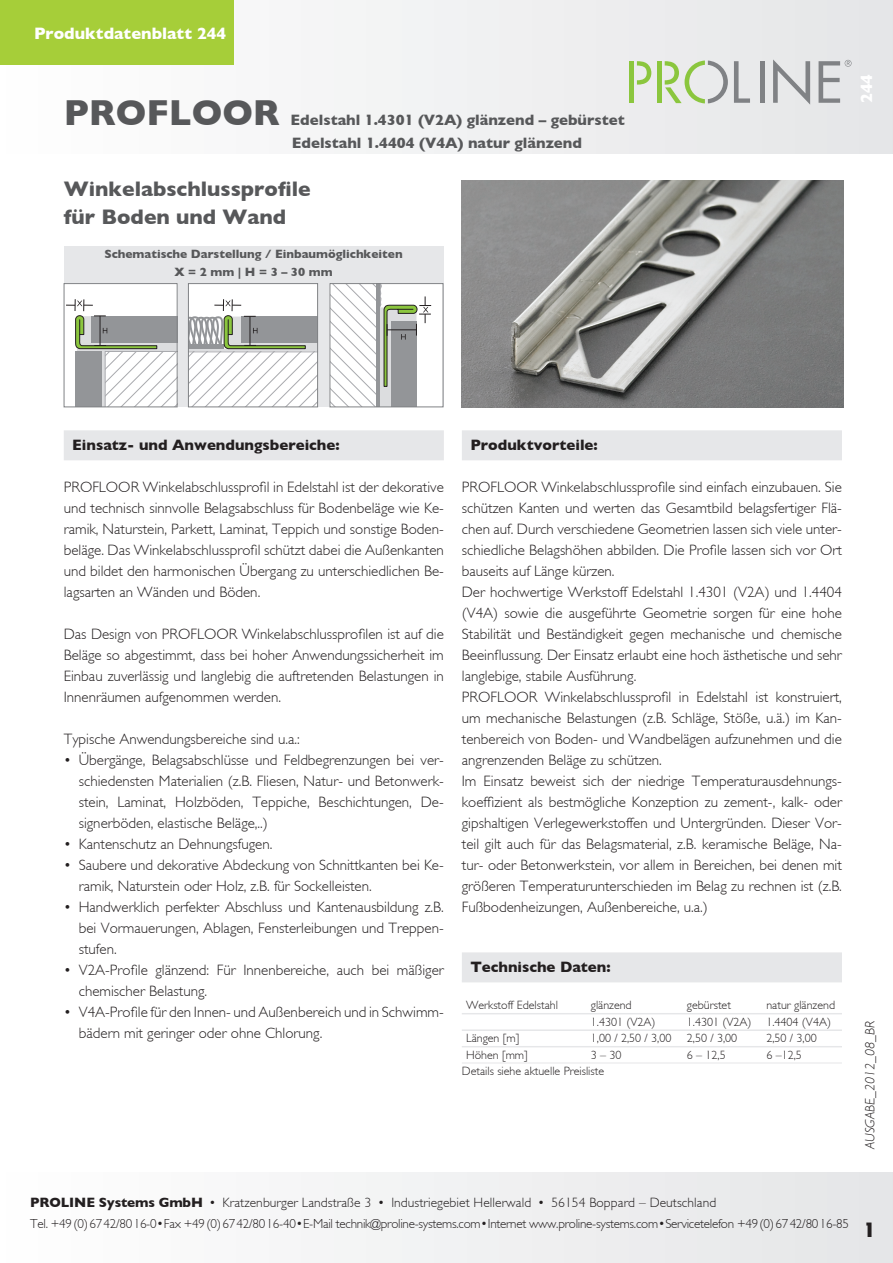
<style>
.page{position:relative;width:893px;height:1263px;background:#fff}
.page>*{position:absolute;margin:0;border:0;box-sizing:border-box;transform-origin:0 0}
.t1{font:700 36px "Gill Sans";color:#57585a}
.t2{font:700 21px/28.5px "Gill Sans";color:#57585a}
.t3{font:700 16.5px "Gill Sans";color:#fff}
.t4{font:300 15px/21px "Gill Sans";color:#231f20;text-align:justify}
.t5{font:700 15px/22.5px "Gill Sans";color:#57585a}
.t6{font:700 15px "Gill Sans";color:#231f20}
.t7{font:300 13.5px "Gill Sans";letter-spacing:.005em;color:#231f20}
.t8{font:italic 300 13.5px "Gill Sans";color:#231f20}
.t9{font:300 13.05px "Gill Sans";letter-spacing:-.02em;color:#231f20}
.t10{font:300 12px "Gill Sans";color:#231f20}
.t11{font:700 12px/18px "Gill Sans";color:#57585a;text-align:center}
.s1{font-weight:700}
.s2{font-weight:400}
.s3{font-weight:400;font-size:13.5px}
.s4{font-weight:700;font-size:21px}
</style>
<div class="page">
<div style="left:64px;top:430px;width:380px;height:30px;background:#e6e7e9"></div>
<div style="left:462px;top:430px;width:380px;height:30px;background:#e6e7e9"></div>
<div style="left:462px;top:952px;width:380px;height:30px;background:#e6e7e9"></div>
<hr style="left:462px;top:1013px;width:380px;height:1px;background:#e6e7e9">
<hr style="left:462px;top:1029px;width:380px;height:1px;background:#e6e7e9">
<hr style="left:462px;top:1030px;width:380px;height:1px;background:#e6e7e9">
<hr style="left:462px;top:1046px;width:380px;height:1px;background:#e6e7e9">
<hr style="left:462px;top:1062px;width:380px;height:1px;background:#e6e7e9">
<img style="left:461px;top:180px;width:382px;height:227px">
<div style="left:64px;top:247px;width:379px;height:160px;background:#e6e7e9"></div>
<div style="left:64px;top:284px;width:113px;height:123px;background:#fff"></div>
<svg style="left:66px;top:299px;width:109px;height:106px"></svg>
<div style="left:64px;top:283px;width:113px;height:124px;border:1px solid #808285"></div>
<div style="left:330px;top:284px;width:113px;height:123px;background:#fff"></div>
<svg style="left:332px;top:285px;width:99px;height:120px"></svg>
<div style="left:330px;top:283px;width:113px;height:124px;border:1px solid #808285"></div>
<div style="left:188px;top:284px;width:130px;height:123px;background:#fff"></div>
<svg style="left:190px;top:299px;width:126px;height:106px"></svg>
<div style="left:188px;top:283px;width:130px;height:124px;border:1px solid #808285"></div>
<div style="left:0;top:0;width:893px;height:153px;background:#f0f1f2"></div>
<div style="left:0;top:1172px;width:893px;height:91px;background:#f1f2f3"></div>
<svg style="left:637px;top:61px;width:14px;height:24px"></svg>
<div style="left:629px;top:61px;width:5px;height:42px;background:#8bc63e"></div>
<div style="left:657px;top:61px;width:5px;height:42px;background:#8bc63e"></div>
<svg style="left:665px;top:61px;width:63px;height:42px"></svg>
<svg style="left:734px;top:61px;width:16px;height:42px"></svg>
<div style="left:760px;top:61px;width:5px;height:42px;background:#808285"></div>
<svg style="left:773px;top:59px;width:37px;height:46px"></svg>
<svg style="left:818px;top:60px;width:33px;height:43px"></svg>
<div style="left:0;top:0;width:234px;height:64px;background:#a6ce39"></div>
<p class="t3" style="left:34px;top:24px;width:194px">Produktdatenblatt 244</p>
<h1 class="t1" style="left:64px;top:92px;width:218px">PROFLOOR</h1>
<p class="t5" style="left:291px;top:109px;width:336px">Edelstahl 1.4301 (V2A) glänzend – gebürstet<br>Edelstahl 1.4404 (V4A) natur glänzend</p>
<h2 class="t2" style="left:64px;top:174px;width:248px">Winkelabschlussprofile für Boden und Wand</h2>
<p class="t11" style="left:104px;top:245px;width:300px">Schematische Darstellung / Einbaumöglichkeiten<br>X = 2 mm | H = 3 – 30 mm</p>
<p class="t3" style="left:857px;top:103px;width:31px;rotate:-90deg">244</p>
<p class="t6" style="left:72px;top:436px;width:269px">Einsatz- und Anwendungsbereiche:</p>
<p class="t4" style="left:64px;top:476px;width:382px">PROFLOOR Winkelabschlussprofil in Edelstahl ist der dekorative und technisch sinnvolle Belagsabschluss für Bodenbeläge wie Ke&shy;ramik, Naturstein, Parkett, Laminat, Teppich und sonstige Boden&shy;beläge. Das Winkelabschlussprofil schützt dabei die Außenkanten und bildet den harmonischen Übergang zu unterschiedlichen Be&shy;lagsarten an Wänden und Böden.</p>
<p class="t4" style="left:64px;top:623px;width:382px">Das Design von PROFLOOR Winkelabschlussprofilen ist auf die Beläge so abgestimmt, dass bei hoher Anwendungssicherheit im Einbau zuverlässig und langlebig die auftretenden Belastungen in Innenräumen aufgenommen werden.</p>
<p class="t4" style="left:64px;top:728px;width:237px">Typische Anwendungsbereiche sind u.a.:</p>
<p class="t4" style="left:79px;top:749px;width:367px;text-indent:-15px">• Übergänge, Belagsabschlüsse und Feldbegrenzungen bei ver&shy;schiedensten Materialien (z.B. Fliesen, Natur- und Betonwerk&shy;stein, Laminat, Holzböden, Teppiche, Beschichtungen, De&shy;signerböden, elastische Beläge,..)</p>
<p class="t4" style="left:64px;top:833px;width:210px">• Kantenschutz an Dehnungsfugen.</p>
<p class="t4" style="left:79px;top:854px;width:367px;text-indent:-15px">• Saubere und dekorative Abdeckung von Schnittkanten bei Ke&shy;ramik, Naturstein oder Holz, z.B. für Sockelleisten.</p>
<p class="t4" style="left:79px;top:896px;width:367px;text-indent:-15px">• Handwerklich perfekter Abschluss und Kantenausbildung z.B. bei Vormauerungen, Ablagen, Fensterleibungen und Treppen&shy;stufen.</p>
<p class="t4" style="left:79px;top:959px;width:367px;text-indent:-15px">• V2A-Profile glänzend: Für Innenbereiche, auch bei mäßiger chemischer Belastung.</p>
<p class="t4" style="left:79px;top:1001px;width:367px;text-indent:-15px">• V4A-Profile für den Innen- und Außenbereich und in Schwimm&shy;bädern mit geringer oder ohne Chlorung.</p>
<p class="t6" style="left:470px;top:436px;width:129px">Produktvorteile:</p>
<p class="t4" style="left:462px;top:476px;width:382px;text-align:left">PROFLOOR Winkelabschlussprofile sind einfach einzubauen. Sie schützen Kanten und werten das Gesamtbild belagsfertiger Flä&shy;chen auf. Durch verschiedene Geometrien lassen sich viele unter&shy;schiedliche Belagshöhen abbilden. Die Profile lassen sich vor Ort bauseits auf Länge kürzen.<br>Der hochwertige Werkstoff Edelstahl 1.4301 (V2A) und 1.4404 (V4A) sowie die ausgeführte Geometrie sorgen für eine hohe Stabilität und Beständigkeit gegen mechanische und chemische Beeinflussung. Der Einsatz erlaubt eine hoch ästhetische und sehr langlebige, stabile Ausführung.<br>PROFLOOR Winkelabschlussprofil in Edelstahl ist konstruiert, um mechanische Belastungen (z.B. Schläge, Stöße, u.ä.) im Kan&shy;tenbereich von Boden- und Wandbelägen aufzunehmen und die angrenzenden Beläge zu schützen.<br>Im Einsatz beweist sich der niedrige Temperaturausdehnungs&shy;koeffizient als bestmögliche Konzeption zu zement-, kalk- oder gipshaltigen Verlegewerkstoffen und Untergründen. Dieser Vor&shy;teil gilt auch für das Belagsmaterial, z.B. keramische Beläge, Na&shy;tur- oder Betonwerkstein, vor allem in Bereichen, bei denen mit größeren Temperaturunterschieden im Belag zu rechnen ist (z.B.<br>Fußbodenheizungen, Außenbereiche, u.a.)</p>
<p class="t6" style="left:470px;top:958px;width:142px">Technische Daten:</p>
<p class="t10" style="left:466px;top:998px;width:93px">Werkstoff Edelstahl</p>
<p class="t10" style="left:591px;top:998px;width:42px">glänzend</p>
<p class="t10" style="left:687px;top:998px;width:46px">gebürstet</p>
<p class="t10" style="left:766px;top:998px;width:70px">natur glänzend</p>
<p class="t10" style="left:591px;top:1015px;width:66px">1.4301 (V2A)</p>
<p class="t10" style="left:687px;top:1015px;width:146px">1.4301 (V2A) 1.4404 (V4A)</p>
<p class="t10" style="left:466px;top:1031px;width:55px">Längen [m]</p>
<p class="t10" style="left:591px;top:1031px;width:82px">1,00 / 2,50 / 3,00</p>
<p class="t10" style="left:687px;top:1031px;width:52px">2,50 / 3,00</p>
<p class="t10" style="left:766px;top:1031px;width:52px">2,50 / 3,00</p>
<p class="t10" style="left:466px;top:1048px;width:63px">Höhen [mm]</p>
<p class="t10" style="left:591px;top:1048px;width:32px">3 – 30</p>
<p class="t10" style="left:687px;top:1048px;width:40px">6 – 12,5</p>
<p class="t10" style="left:766px;top:1048px;width:37px">6 –12,5</p>
<p class="t10" style="left:462px;top:1064px;width:144px">Details siehe aktuelle Preisliste</p>
<p class="t8" style="left:862px;top:1149px;width:130px;rotate:-90deg">Ausgabe_2012_08_BR</p>
<p class="t7" style="left:30px;top:1194px;width:687px"><span class="s1">PROLINE Systems GmbH</span> <span class="s2">•</span> Kratzenburger Landstraße 3 <span class="s2">•</span> Industriegebiet Hellerwald <span class="s2">•</span> 56154 Boppard – Deutschland</p>
<p class="t9" style="left:30px;top:1216px;width:847px">Tel. +49 (0) 67 42/80 16-0 <span class="s3">•</span> Fax +49 (0) 67 42/80 16-40 <span class="s3">•</span> E-Mail technik@proline-systems.com <span class="s3">•</span> Internet www.proline-systems.com <span class="s3">•</span> Servicetelefon +49 (0) 67 42/80 16-85 <span class="s4">1</span></p>
</div>
